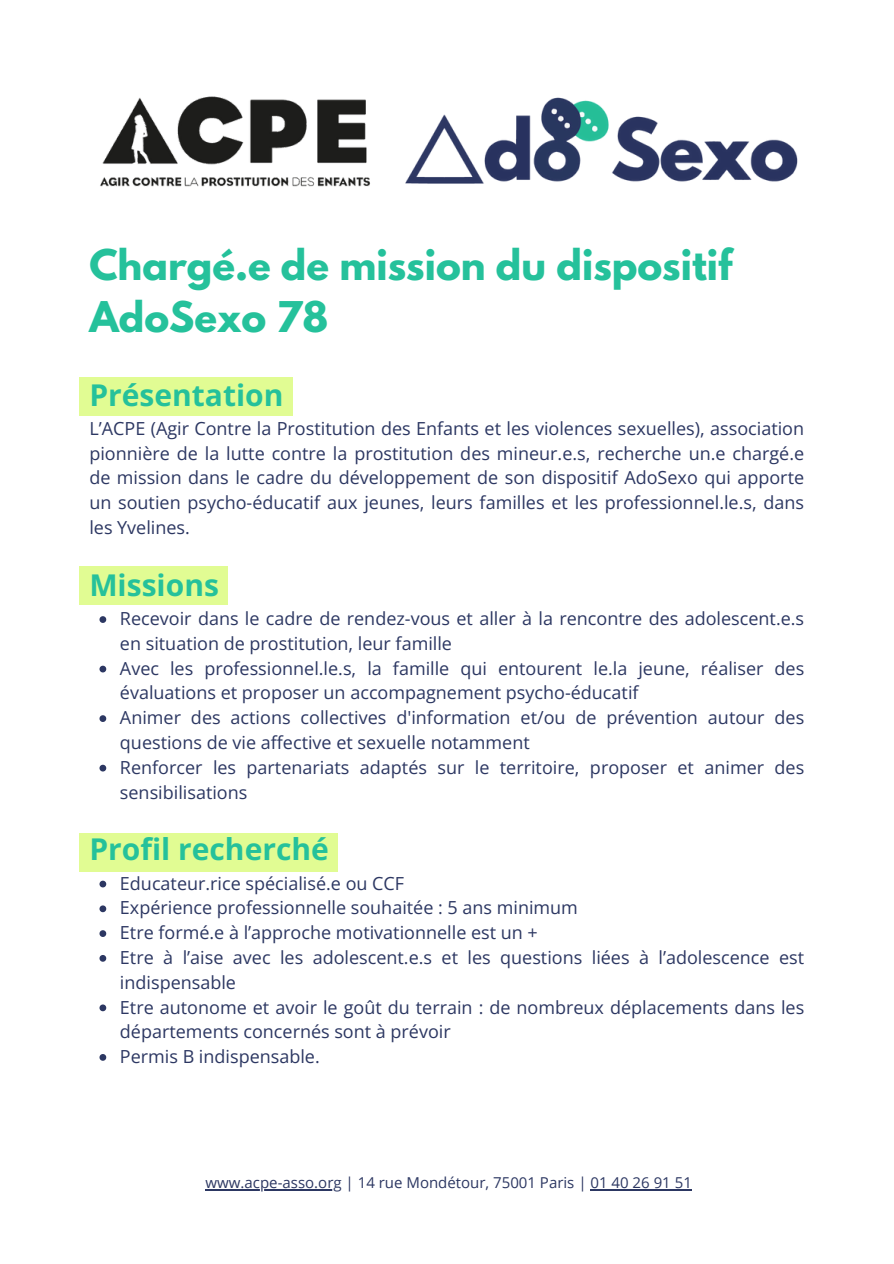
<style>
.page{position:relative;width:894px;height:1264px;background:#fff}
.page>*{position:absolute;margin:0;border:0;box-sizing:border-box;transform-origin:0 0}
.t1{font:700 37.5px/51.8px "League Spartan";color:#25c19b}
.t2{font:700 30px "Open Sans";color:#25c19b}
.t3{font:18px/24.8px "Open Sans";color:#2c3762}
.t4{font:15px "Open Sans";color:#2c3762}
</style>
<div class="page">
<img style="left:100px;top:96px;width:270px;height:91px">
<div style="left:79px;top:566px;width:149px;height:39px;background:#e1fc93"></div>
<div style="left:79px;top:377px;width:213px;height:38px;background:#e1fc93"></div>
<div style="left:79px;top:833px;width:259px;height:38px;background:#e1fc93"></div>
<svg style="left:99px;top:616px;width:7px;height:7px"></svg>
<svg style="left:99px;top:665px;width:7px;height:7px"></svg>
<svg style="left:99px;top:715px;width:7px;height:7px"></svg>
<svg style="left:99px;top:764px;width:7px;height:7px"></svg>
<svg style="left:99px;top:880px;width:7px;height:7px"></svg>
<svg style="left:99px;top:905px;width:7px;height:7px"></svg>
<svg style="left:99px;top:930px;width:7px;height:7px"></svg>
<svg style="left:99px;top:955px;width:7px;height:6px"></svg>
<svg style="left:99px;top:1004px;width:7px;height:7px"></svg>
<svg style="left:99px;top:1054px;width:7px;height:6px"></svg>
<img style="left:405px;top:97px;width:393px;height:87px">
<hr style="left:205px;top:1189px;width:136px;height:1px;background:#2c3762">
<hr style="left:590px;top:1189px;width:101px;height:1px;background:#2c3762">
<p class="t1" style="left:89px;top:244px;width:644px">Chargé.e de mission du dispositif<br>AdoSexo 78</p>
<p class="t2" style="left:89px;top:373px;width:196px">Présentation</p>
<p class="t3" style="left:89px;top:415px;width:716px;text-align:justify">L’ACPE (Agir Contre la Prostitution des Enfants et les violences sexuelles), association pionnière de la lutte contre la prostitution des mineur.e.s, recherche un.e chargé.e de mission dans le cadre du développement de son dispositif AdoSexo qui apporte un soutien psycho-éducatif aux jeunes, leurs familles et les professionnel.le.s, dans les Yvelines.</p>
<h1 class="t2" style="left:89px;top:564px;width:131px">Missions</h1>
<h3 class="t3" style="left:120px;top:606px;width:685px">Recevoir dans le cadre de rendez-vous et aller à la rencontre des adolescent.e.s en situation de prostitution, leur famille</h3>
<h2 class="t3" style="left:120px;top:655px;width:685px">Avec les professionnel.le.s, la famille qui entourent le.la jeune, réaliser des évaluations et proposer un accompagnement psycho-éducatif</h2>
<p class="t3" style="left:120px;top:705px;width:685px">Animer des actions collectives d'information et/ou de prévention autour des questions de vie affective et sexuelle notamment</p>
<p class="t3" style="left:120px;top:754px;width:685px">Renforcer les partenariats adaptés sur le territoire, proposer et animer des sensibilisations</p>
<p class="t2" style="left:89px;top:828px;width:241px">Profil recherché</p>
<p class="t3" style="left:120px;top:870px;width:285px">Educateur.rice spécialisé.e ou CCF</p>
<h2 class="t3" style="left:120px;top:895px;width:459px">Expérience professionnelle souhaitée : 5 ans minimum</h2>
<p class="t3" style="left:120px;top:919px;width:419px">Etre formé.e à l’approche motivationnelle est un +</p>
<p class="t3" style="left:120px;top:944px;width:685px">Etre à l’aise avec les adolescent.e.s et les questions liées à l’adolescence est indispensable</p>
<p class="t3" style="left:120px;top:994px;width:685px">Etre autonome et avoir le goût du terrain : de nombreux déplacements dans les départements concernés sont à prévoir</p>
<p class="t3" style="left:120px;top:1043px;width:201px">Permis B indispensable.</p>
<p class="t4" style="left:205px;top:1172px;width:487px">www.acpe-asso.org | 14 rue Mondétour, 75001 Paris | 01 40 26 91 51</p>
</div>
